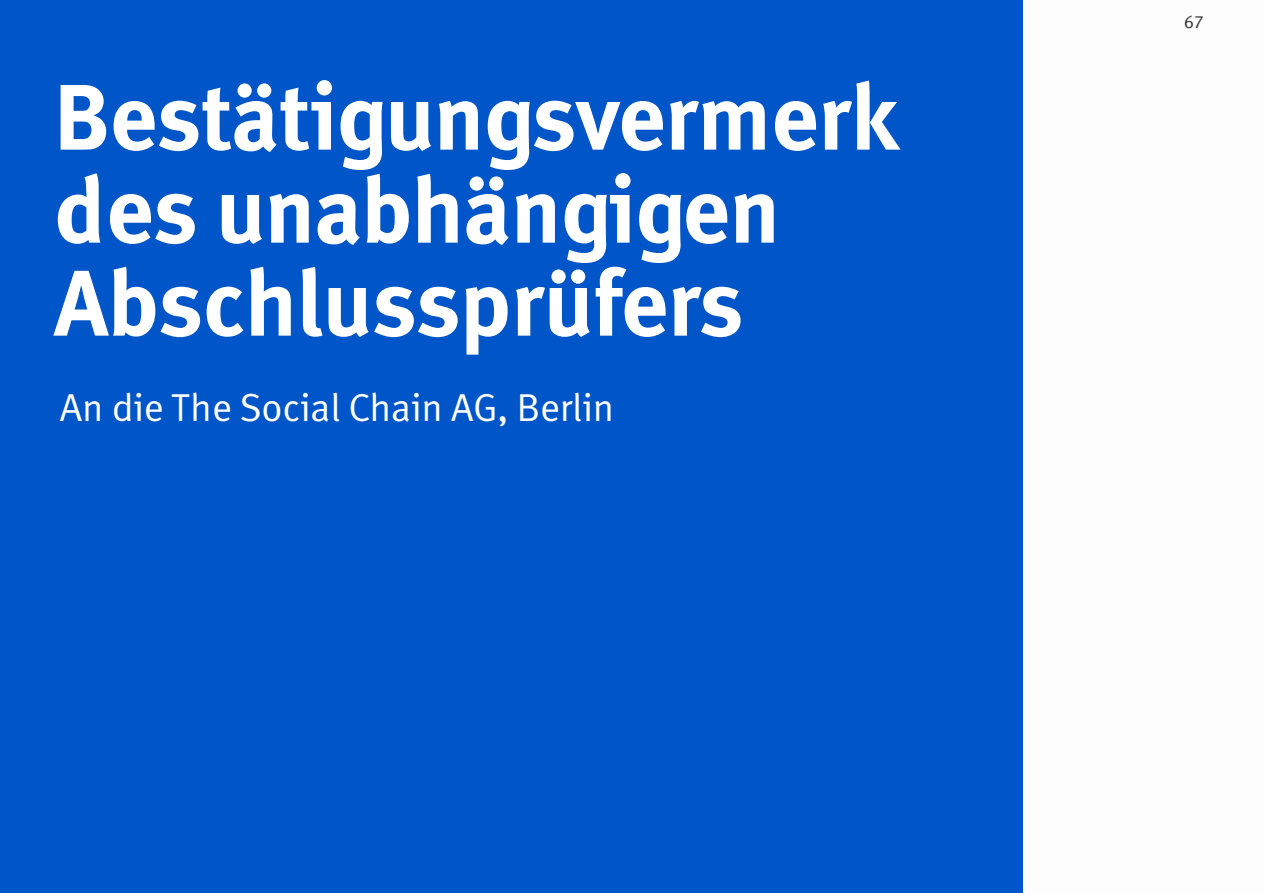
<style>
.page{position:relative;width:1263px;height:893px;background:#fff}
.page>*{position:absolute;margin:0;border:0;box-sizing:border-box;transform-origin:0 0}
.t1{font:700 93px/93px "Meta Corr Pro";letter-spacing:-.02em;color:#fff}
.t2{font:39px "Meta Corr Pro";letter-spacing:-.02em;color:#fff}
.t3{font:18px "Meta Corr Pro";color:#323232}
</style>
<div class="page">
<div style="left:0;top:0;width:1023px;height:893px;background:#0055c8"></div>
<p class="t1" style="left:53px;top:65px;width:848px">Bestätigungsvermerk des unabhängigen<br>Abschlussprüfers</p>
<p class="t2" style="left:60px;top:378px;width:556px">An die The Social Chain AG, Berlin</p>
<p class="t3" style="left:1184px;top:8px;width:22px">67</p>
</div>
